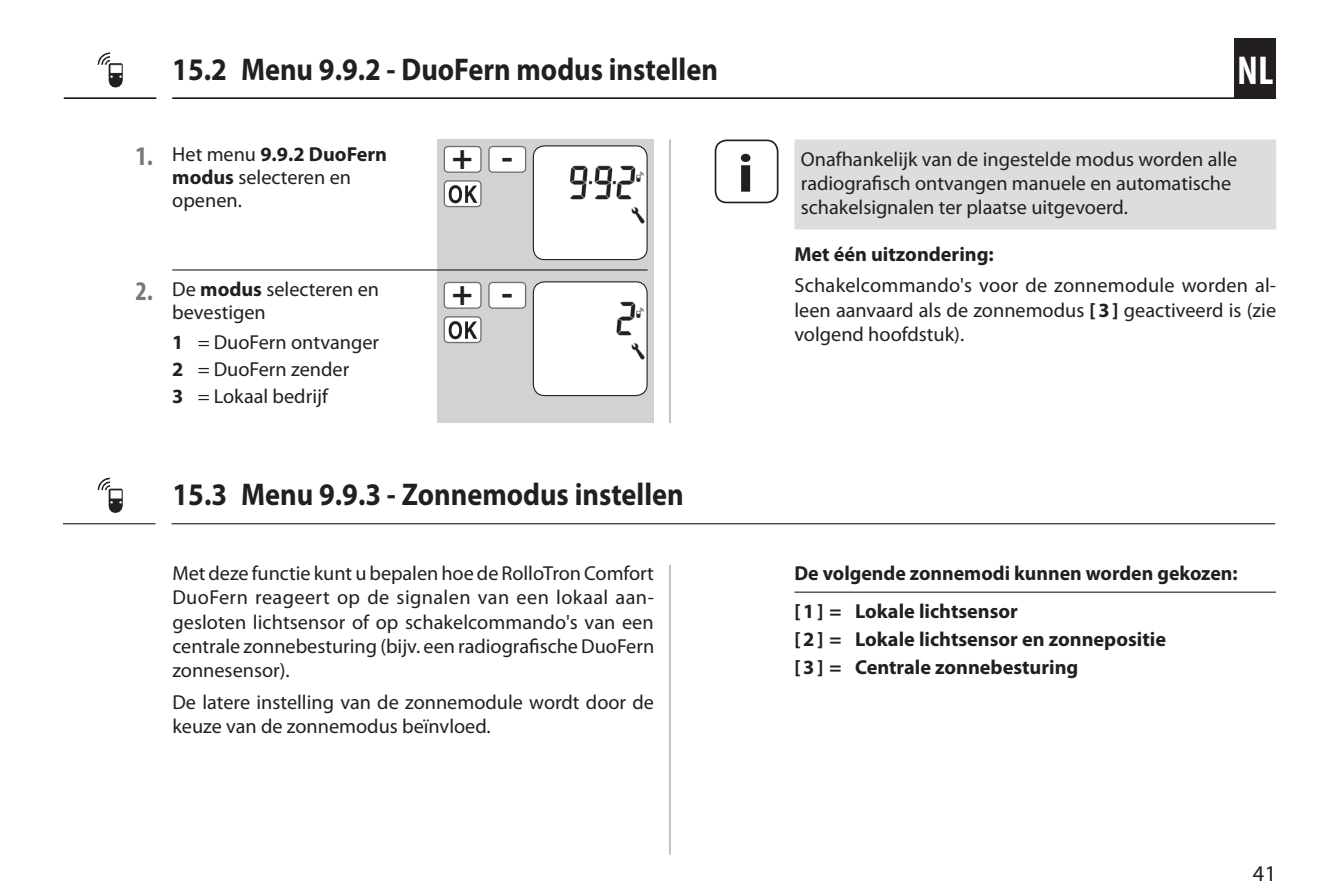
<style>
.page{position:relative;width:1340px;height:893px;background:#fff}
.page>*{position:absolute;margin:0;border:0;box-sizing:border-box;transform-origin:0 0}
.INFO-Icon{font:700 54px "Myriad Pro";color:#231f20;scale:1.1 1}
.t1{font:700 condensed 40.5px "Myriad Pro";color:#fff}
.t2{font:700 35.32px "Myriad Pro";color:#231f20}
.Kap__ab_1_2_-_NL{font:700 31.5px "Myriad Pro";color:#231f20;scale:.9 1}
.Seitenzahl_-_NL{font:22.5px "Myriad Pro";color:#231f20}
.Fließtext_-_NL{font:20.25px/24.3px "Myriad Pro";color:#231f20}
.Nützliche_Infos_-_NL{font:20.25px/24.3px "Myriad Pro";color:#231f20}
.Fließtext_nach_Hinwe{font:20.25px/24.3px "Myriad Pro";color:#231f20;text-align:justify}
.Fließtext_-_NL-2{font:700 20.25px "Myriad Pro";color:#231f20}
.Überschrift_-_NL{font:700 20.25px "Myriad Pro";color:#231f20}
.Untertitel_-_NL{font:700 20.25px "Myriad Pro";color:#231f20}
.s1{font-weight:700;font-stretch:condensed;font-size:27px;color:#76787b}
.s2{font-weight:700}
</style>
<div class="page">
<hr style="left:172px;top:98px;width:1104px;height:1px;background:#231f20">
<hr style="left:64px;top:98px;width:92px;height:1px;background:#231f20">
<hr style="left:669px;top:140px;width:1px;height:283px;background:#939598">
<div style="left:437px;top:140px;width:217px;height:283px;background:#d1d2d4"></div>
<hr style="left:171px;top:523px;width:1104px;height:1px;background:#231f20">
<hr style="left:63px;top:523px;width:92px;height:1px;background:#231f20">
<hr style="left:669px;top:565px;width:1px;height:290px;background:#939598">
<div style="left:1234px;top:38px;width:42px;height:61px;background:#231f20"></div>
<svg style="left:64px;top:97px;width:1170px;height:1px"></svg>
<div style="left:444px;top:147px;width:37px;height:25px;background:#fff;border-radius:4px"></div>
<div style="left:443px;top:146px;width:38px;height:27px;border:1px solid #6c6d70;border-radius:4px"></div>
<div style="left:489px;top:147px;width:36px;height:25px;background:#fff;border-radius:4px"></div>
<div style="left:488px;top:146px;width:38px;height:27px;border:1px solid #6c6d70;border-radius:4px"></div>
<div style="left:444px;top:181px;width:37px;height:26px;background:#fff;border-radius:4px"></div>
<div style="left:443px;top:180px;width:38px;height:27px;border:1px solid #6c6d70;border-radius:4px"></div>
<svg style="left:449px;top:185px;width:28px;height:18px"></svg>
<hr style="left:172px;top:269px;width:475px;height:2px;background:#231f20">
<div style="left:533px;top:282px;width:114px;height:114px;background:#fff"></div>
<div style="left:533px;top:281px;width:114px;height:115px;border:1px solid #231f20;border-radius:11px"></div>
<div style="left:444px;top:282px;width:37px;height:26px;background:#fff;border-radius:4px"></div>
<div style="left:443px;top:282px;width:38px;height:27px;border:1px solid #6c6d70;border-radius:4px"></div>
<div style="left:489px;top:282px;width:36px;height:26px;background:#fff;border-radius:4px"></div>
<div style="left:488px;top:282px;width:38px;height:27px;border:1px solid #6c6d70;border-radius:4px"></div>
<div style="left:444px;top:317px;width:37px;height:25px;background:#fff;border-radius:4px"></div>
<div style="left:443px;top:316px;width:38px;height:27px;border:1px solid #6c6d70;border-radius:4px"></div>
<svg style="left:448px;top:321px;width:29px;height:18px"></svg>
<div style="left:794px;top:140px;width:482px;height:90px;background:#dcdddf"></div>
<svg style="left:97px;top:52px;width:13px;height:13px"></svg>
<hr style="left:794px;top:592px;width:482px;height:1px;background:#231f20">
<svg style="left:97px;top:477px;width:13px;height:13px"></svg>
<div style="left:714px;top:140px;width:64px;height:63px;border:2px solid #231f20;border-radius:11px"></div>
<img style="left:533px;top:146px;width:114px;height:114px">
<div style="left:533px;top:145px;width:114px;height:115px;border:1px solid #231f20;border-radius:11px"></div>
<p class="Kap__ab_1_2_-_NL" style="left:172px;top:52px;width:608px">15.2 Menu 9.9.2 - DuoFern modus instellen</p>
<h2 class="t1" style="left:1237px;top:48px;width:38px">NL</h2>
<p class="Fließtext_-_NL" style="left:172px;top:143px;width:216px;line-height:22.9px;text-indent:-37px"><span class="s1">1.</span> Het menu <span class="s2">9.9.2 DuoFern modus</span> selecteren en openen.</p>
<p class="Fließtext_-_NL" style="left:172px;top:279px;width:208px;line-height:22.9px;text-indent:-37px"><span class="s1">2.</span> De <span class="s2">modus</span> selecteren en bevestigen</p>
<p class="Fließtext_-_NL" style="left:172px;top:331px;width:208px"><span class="s2">1</span> = DuoFern ontvanger</p>
<p class="Fließtext_-_NL" style="left:172px;top:358px;width:178px"><span class="s2">2</span> = DuoFern zender</p>
<p class="Fließtext_-_NL" style="left:172px;top:384px;width:157px"><span class="s2">3</span> = Lokaal bedrijf</p>
<p class="t2" style="left:452px;top:134px;width:23px">+</p>
<p class="t2" style="left:501px;top:134px;width:13px">-</p>
<p class="t2" style="left:452px;top:270px;width:23px">+</p>
<p class="t2" style="left:501px;top:270px;width:13px">-</p>
<p class="Kap__ab_1_2_-_NL" style="left:172px;top:477px;width:569px">15.3 Menu 9.9.3 - Zonnemodus instellen</p>
<p class="Fließtext_-_NL" style="left:172px;top:561px;width:483px;text-align:justify">Met deze functie kunt u bepalen hoe de RolloTron Comfort DuoFern reageert op de signalen van een lokaal aan&shy;gesloten lichtsensor of op schakelcommando's van een centrale zonnebesturing (bijv. een radiografische DuoFern zonnesensor).</p>
<p class="Fließtext_-_NL" style="left:172px;top:690px;width:483px">De latere instelling van de zonnemodule wordt door de keuze van de zonnemodus beïnvloed.</p>
<p class="INFO-Icon" style="left:737px;top:143px;width:16px">i</p>
<p class="Nützliche_Infos_-_NL" style="left:800px;top:147px;width:438px">Onafhankelijk van de ingestelde modus worden alle radiografisch ontvangen manuele en automatische schakelsignalen ter plaatse uitgevoerd.</p>
<p class="Untertitel_-_NL" style="left:794px;top:243px;width:201px">Met één uitzondering:</p>
<p class="Fließtext_nach_Hinwe" style="left:794px;top:274px;width:483px">Schakelcommando's voor de zonnemodule worden al&shy;leen aanvaard als de zonnemodus <span class="s2">[3]</span> geactiveerd is (zie volgend hoofdstuk).</p>
<p class="Überschrift_-_NL" style="left:794px;top:562px;width:445px">De volgende zonnemodi kunnen worden gekozen:</p>
<p class="Fließtext_-_NL-2" style="left:794px;top:599px;width:225px">[1] = Lokale lichtsensor</p>
<p class="Fließtext_-_NL-2" style="left:794px;top:628px;width:373px">[2] = Lokale lichtsensor en zonnepositie</p>
<p class="Fließtext_-_NL-2" style="left:794px;top:656px;width:285px">[3] = Centrale zonnebesturing</p>
<p class="Seitenzahl_-_NL" style="left:1252px;top:861px;width:25px">41</p>
</div>
